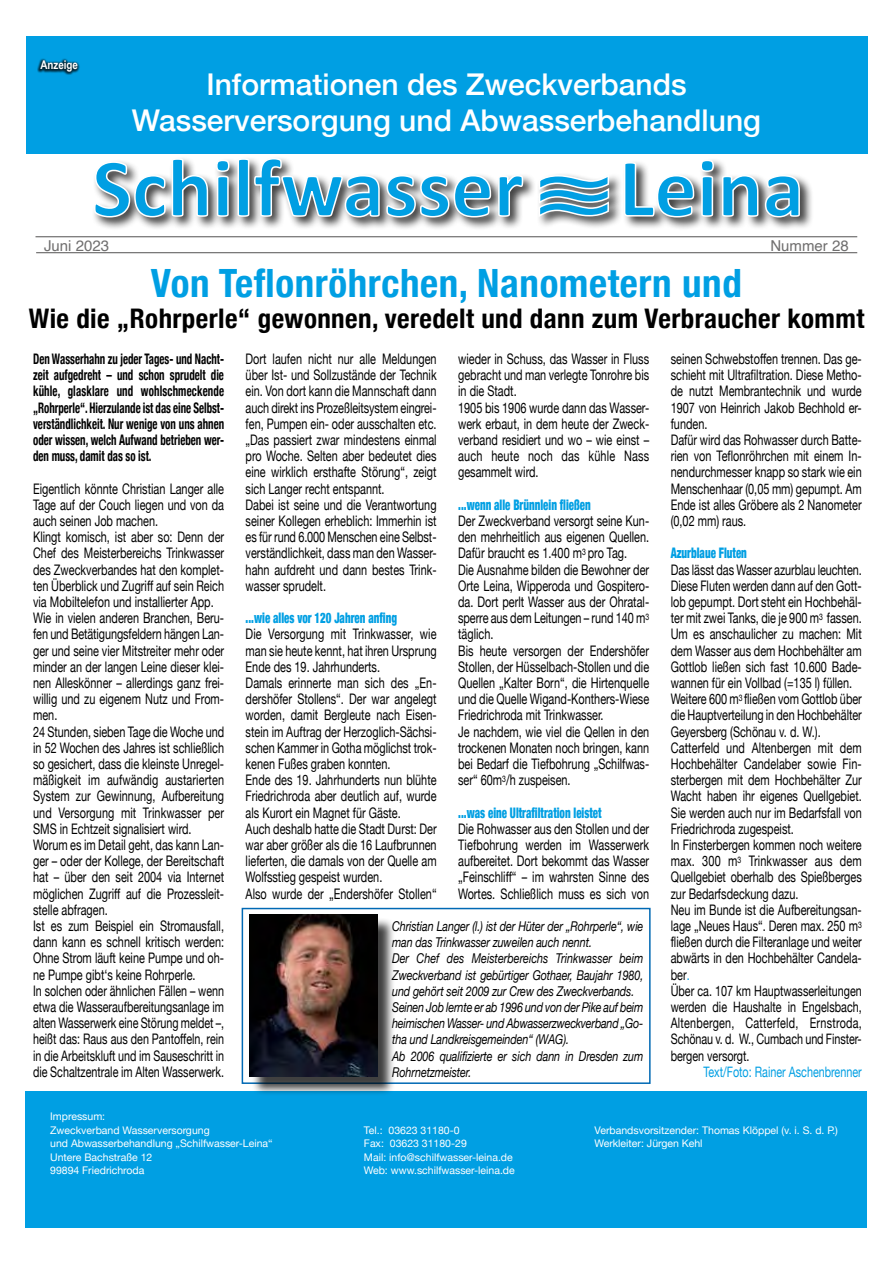
<style>
.page{position:relative;width:893px;height:1263px;background:#fff}
.page>*{position:absolute;margin:0;border:0;box-sizing:border-box;transform-origin:0 0}
.t1{font:700 condensed 39px "Helvetica Neue";letter-spacing:.015em;color:#009fe3}
.t2{font:500 30px/36px "Helvetica Neue";color:#fff;text-align:center}
.t3{font:700 condensed 27px "Helvetica Neue";letter-spacing:.015em;color:#000}
.t4{font:15px "Helvetica";color:#706f6f}
.t5{font:14.55px/16.2px "Helvetica Neue";color:#000;scale:.75 1}
.t6{font:700 condensed 14.55px/16.2px "Helvetica Neue";color:#000;text-align:justify;scale:.75 1}
.t7{font:900 condensed 14.55px "Helvetica Neue";color:#009fe3;scale:.75 1}
.t8{font:14.4px/16.2px "Helvetica Neue";letter-spacing:-.005em;color:#000;text-align:justify;scale:.75 1}
.t9{font:14.4px "Helvetica Neue";color:#009fe3;scale:.75 1}
.t10{font:italic 13.5px/16.2px "Helvetica Neue";letter-spacing:-.01em;color:#000;scale:.8 1}
.t11{font:700 12px "Arial Narrow";color:#fff}
.t12{font:10.5px/13.5px "Helvetica Neue";color:#fff}
.s1{font-size:14.4px;color:#009fe3}
</style>
<div class="page">
<div style="left:25px;top:1091px;width:842px;height:136px;background:#009fe3"></div>
<div style="left:26px;top:36px;width:842px;height:117px;background:#009fe3"></div>
<div style="left:37px;top:58px;width:44px;height:17px;background:#000;opacity:.75"></div>
<div style="left:92px;top:156px;width:721px;height:75px;background:#000;opacity:.75"></div>
<div style="left:536px;top:200px;width:86px;height:30px;background:#000;opacity:.75"></div>
<svg style="left:93px;top:157px;width:708px;height:61px"></svg>
<hr style="left:36px;top:236px;width:821px;height:1px;background:#706f6f">
<hr style="left:36px;top:252px;width:821px;height:1px;background:#706f6f">
<div style="left:242px;top:908px;width:409px;height:176px;border:2px solid #0069b4"></div>
<div style="left:251px;top:917px;width:145px;height:179px;background:#000;opacity:.75"></div>
<img style="left:249px;top:915px;width:128px;height:162px">
<p class="t11" style="left:40px;top:56px;width:39px">Anzeige</p>
<h2 class="t2" style="left:132px;top:64px;width:631px">Informationen des Zweckverbands<br>Wasserversorgung und Abwasserbehandlung</h2>
<p class="t4" style="left:44px;top:234px;width:67px">Juni 2023</p>
<p class="t4" style="left:770px;top:234px;width:80px">Nummer 28</p>
<h1 class="t1" style="left:151px;top:251px;width:592px">Von Teflonröhrchen, Nanometern und</h1>
<h3 class="t3" style="left:29px;top:295px;width:837px">Wie die „Rohrperle“ gewonnen, veredelt und dann zum Verbraucher kommt</h3>
<p class="t6" style="left:33px;top:350px;width:256px">Den Wasserhahn zu jeder Tages- und Nacht&shy;zeit aufgedreht – und schon sprudelt die kühle, glasklare und wohlschmeckende „Rohrperle“. Hierzulande ist das eine Selbst&shy;verständlichkeit. Nur wenige von uns ahnen oder wissen, welch Aufwand betrieben wer&shy;den muss, damit das so ist.</p>
<p class="t5" style="left:33px;top:481px;width:256px">Eigentlich könnte Christian Langer alle Tage auf der Couch liegen und von da auch seinen Job machen.<br>Klingt komisch, ist aber so: Denn der Chef des Meisterbereichs Trinkwasser des Zweckverbandes hat den komplet&shy;ten Überblick und Zugriff auf sein Reich via Mobiltelefon und installierter App.<br>Wie in vielen anderen Branchen, Beru&shy;fen und Betätigungsfeldern hängen Lan&shy;ger und seine vier Mitstreiter mehr oder minder an der langen Leine dieser klei&shy;nen Alleskönner – allerdings ganz frei&shy;willig und zu eigenem Nutz und From&shy;men.<br>24 Stunden, sieben Tage die Woche und in 52 Wochen des Jahres ist schließlich so gesichert, dass die kleinste Unregel&shy;mäßigkeit im aufwändig austarierten System zur Gewinnung, Aufbereitung und Versorgung mit Trinkwasser per SMS in Echtzeit signalisiert wird.<br>Worum es im Detail geht, das kann Lan&shy;ger – oder der Kollege, der Bereitschaft hat – über den seit 2004 via Internet möglichen Zugriff auf die Prozessleit&shy;stelle abfragen.<br>Ist es zum Beispiel ein Stromausfall, dann kann es schnell kritisch werden:<br>Ohne Strom läuft keine Pumpe und oh&shy;ne Pumpe gibt‘s keine Rohrperle.<br>In solchen oder ähnlichen Fällen – wenn etwa die Wasseraufbereitungsanlage im alten Wasserwerk eine Störung meldet –, heißt das: Raus aus den Pantoffeln, rein in die Arbeitskluft und im Sauseschritt in die Schaltzentrale im Alten Wasserwerk.</p>
<p class="t12" style="left:50px;top:1110px;width:161px">Impressum:<br>Zweckverband Wasserversorgung</p>
<p class="t5" style="left:246px;top:351px;width:256px">Dort laufen nicht nur alle Meldungen über Ist- und Sollzustände der Technik ein. Von dort kann die Mannschaft dann auch direkt ins Prozeßleitsystem eingrei&shy;fen, Pumpen ein- oder ausschalten etc. „Das passiert zwar mindestens einmal pro Woche. Selten aber bedeutet dies eine wirklich ersthafte Störung“, zeigt sich Langer recht entspannt.<br>Dabei ist seine und die Verantwortung seiner Kollegen erheblich: Immerhin ist es für rund 6.000 Menschen eine Selbst&shy;verständlichkeit, dass man den Wasser&shy;hahn aufdreht und dann bestes Trink&shy;wasser sprudelt.</p>
<p class="t7" style="left:246px;top:606px;width:203px">...wie alles vor 120 Jahren anfing</p>
<p class="t5" style="left:246px;top:627px;width:256px">Die Versorgung mit Trinkwasser, wie man sie heute kennt, hat ihren Ursprung Ende des 19. Jahrhunderts.<br>Damals erinnerte man sich des „En&shy;dershöfer Stollens“. Der war angelegt worden, damit Bergleute nach Eisen&shy;stein im Auftrag der Herzoglich-Sächsi&shy;schen Kammer in Gotha möglichst trok&shy;kenen Fußes graben konnten.<br>Ende des 19. Jahrhunderts nun blühte Friedrichroda aber deutlich auf, wurde als Kurort ein Magnet für Gäste.<br>Auch deshalb hatte die Stadt Durst: Der war aber größer als die 16 Laufbrunnen lieferten, die damals von der Quelle am Wolfsstieg gespeist wurden.<br>Also wurde der „Endershöfer Stollen“</p>
<p class="t5" style="left:458px;top:352px;width:256px">wieder in Schuss, das Wasser in Fluss gebracht und man verlegte Tonrohre bis in die Stadt.<br>1905 bis 1906 wurde dann das Wasser&shy;werk erbaut, in dem heute der Zweck&shy;verband residiert und wo – wie einst – auch heute noch das kühle Nass gesammelt wird.</p>
<p class="t7" style="left:458px;top:493px;width:178px">...wenn alle Brünnlein fließen</p>
<p class="t5" style="left:458px;top:514px;width:256px">Der Zweckverband versorgt seine Kun&shy;den mehrheitlich aus eigenen Quellen.<br>Dafür braucht es 1.400 m<sup>3</sup> pro Tag.<br>Die Ausnahme bilden die Bewohner der Orte Leina, Wipperoda und Gospitero&shy;da. Dort perlt Wasser aus der Ohratal&shy;sperre aus dem Leitungen – rund 140 m<sup>3 </sup>täglich.<br>Bis heute versorgen der Endershöfer Stollen, der Hüsselbach-Stollen und die Quellen „Kalter Born“, die Hirtenquelle und die Quelle Wigand-Konthers-Wiese Friedrichroda mit Trinkwasser.<br>Je nachdem, wie viel die Qellen in den trockenen Monaten noch bringen, kann bei Bedarf die Tiefbohrung „Schilfwas&shy;ser“ 60m<sup>3</sup>/h zuspeisen.</p>
<p class="t7" style="left:458px;top:800px;width:193px">...was eine Ultrafiltration leistet</p>
<p class="t5" style="left:458px;top:821px;width:256px;text-align:justify">Die Rohwasser aus den Stollen und der Tiefbohrung werden im Wasserwerk aufbereitet. Dort bekommt das Wasser „Feinschliff“ – im wahrsten Sinne des Wortes. Schließlich muss es sich von</p>
<p class="t10" style="left:392px;top:919px;width:316px">Christian Langer (l.) ist der Hüter der „Rohrperle“, wie man das Trinkwasser zuweilen auch nennt.<br>Der Chef des Meisterbereichs Trinkwasser beim Zweckverband ist gebürtiger Gothaer, Baujahr 1980, und gehört seit 2009 zur Crew des Zweckverbands.<br>Seinen Job lernte er ab 1996 und von der Pike auf beim heimischen Wasser- und Abwasserzweckverband „Go&shy;tha und Landkreisgemeinden“ (WAG).<br>Ab 2006 qualifizierte er sich dann in Dresden zum Rohrnetzmeister.</p>
<p class="t5" style="left:671px;top:351px;width:256px">seinen Schwebstoffen trennen. Das ge&shy;schieht mit Ultrafiltration. Diese Metho&shy;de nutzt Membrantechnik und wurde 1907 von Heinrich Jakob Bechhold er&shy;funden.<br>Dafür wird das Rohwasser durch Batte&shy;rien von Teflonröhrchen mit einem In&shy;nendurchmesser knapp so stark wie ein Menschenhaar (0,05 mm) gepumpt. Am Ende ist alles Gröbere als 2 Nanometer (0,02 mm) raus.</p>
<p class="t7" style="left:671px;top:541px;width:103px">Azurblaue Fluten</p>
<p class="t5" style="left:671px;top:562px;width:256px">Das lässt das Wasser azurblau leuchten.<br>Diese Fluten werden dann auf den Gott&shy;lob gepumpt. Dort steht ein Hochbehäl&shy;ter mit zwei Tanks, die je 900 m<sup>3</sup> fassen.<br>Um es anschaulicher zu machen: Mit dem Wasser aus dem Hochbehälter am Gottlob ließen sich fast 10.600 Bade&shy;wannen für ein Vollbad (=135 l) füllen.<br>Weitere 600 m<sup>3</sup> fließen vom Gottlob über die Hauptverteilung in den Hochbehälter Geyersberg (Schönau v. d. W.).<br>Catterfeld und Altenbergen mit dem Hochbehälter Candelaber sowie Fin&shy;sterbergen mit dem Hochbehälter Zur Wacht haben ihr eigenes Quellgebiet.<br>Sie werden auch nur im Bedarfsfall von Friedrichroda zugespeist.<br>In Finsterbergen kommen noch weitere max. 300 m<sup>3</sup> Trinkwasser aus dem Quellgebiet oberhalb des Spießberges zur Bedarfsdeckung dazu.<br>Neu im Bunde ist die Aufbereitungsan&shy;lage „Neues Haus“. Deren max. 250 m<sup>3 </sup>fließen durch die Filteranlage und weiter abwärts in den Hochbehälter Candela&shy;ber<span class="s1">.</span></p>
<p class="t8" style="left:671px;top:983px;width:256px">Über ca. 107 km Hauptwasserleitungen werden die Haushalte in Engelsbach, Altenbergen, Catterfeld, Ernstroda, Schönau v. d. W., Cumbach und Finster&shy;bergen versorgt.</p>
<p class="t9" style="left:703px;top:1061px;width:213px">Text/Foto: Rainer Aschenbrenner</p>
<p class="t12" style="left:364px;top:1123px;width:97px">Tel.: 03623 31180-0</p>
<p class="t12" style="left:595px;top:1123px;width:245px">Verbandsvorsitzender: Thomas Klöppel (v. i. S. d. P.)</p>
<p class="t12" style="left:50px;top:1137px;width:224px">und Abwasserbehandlung „Schilfwasser-Leina“</p>
<p class="t12" style="left:364px;top:1137px;width:104px">Fax: 03623 31180-29</p>
<p class="t12" style="left:595px;top:1137px;width:110px">Werkleiter: Jürgen Kehl</p>
<p class="t12" style="left:50px;top:1150px;width:104px">Untere Bachstraße 12</p>
<p class="t12" style="left:364px;top:1150px;width:150px">Mail: info@schilfwasser-leina.de</p>
<p class="t12" style="left:50px;top:1164px;width:96px">99894 Friedrichroda</p>
<p class="t12" style="left:364px;top:1164px;width:152px">Web: www.schilfwasser-leina.de</p>
</div>
